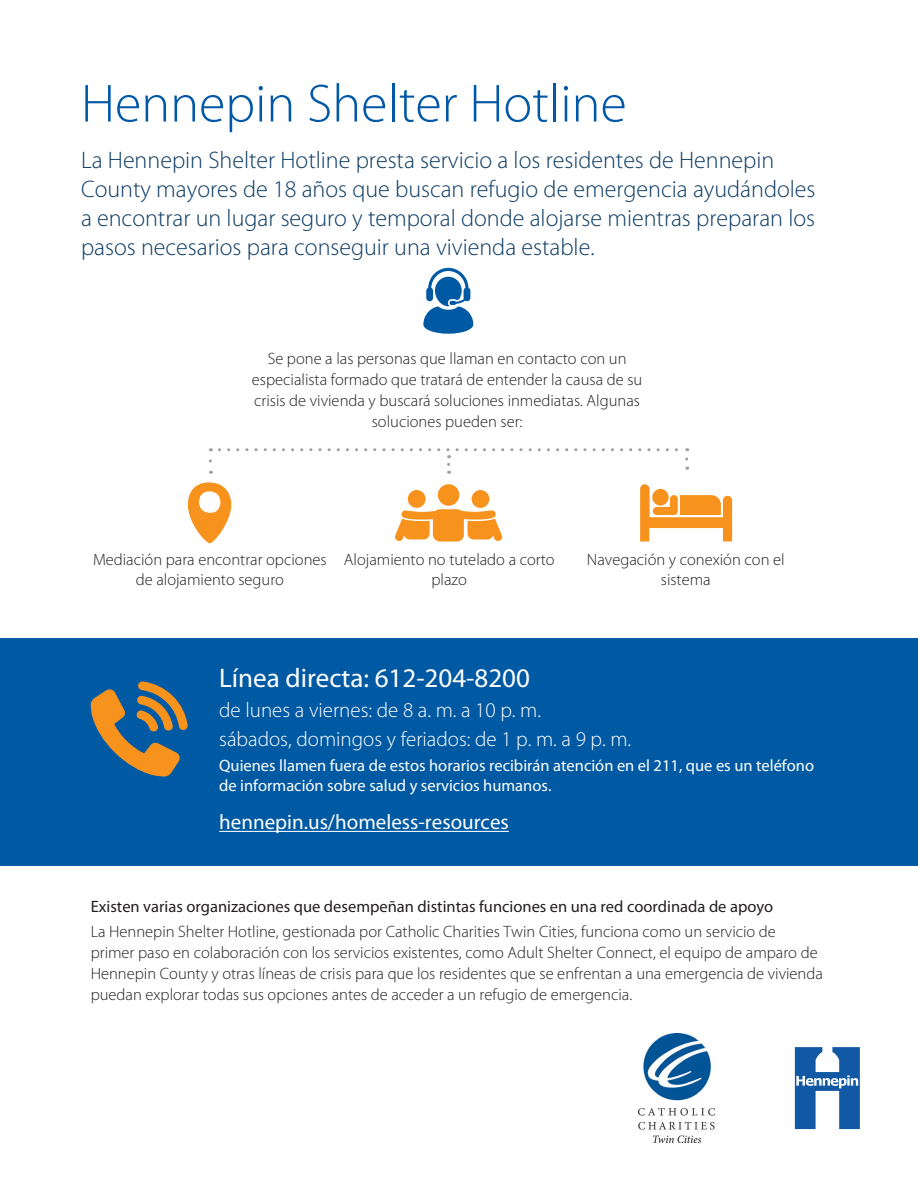
<style>
.page{position:relative;width:918px;height:1188px;background:#fff}
.page>*{position:absolute;margin:0;border:0;box-sizing:border-box;transform-origin:0 0}
.t1{font:300 54px "Myriad Pro";color:#0158a6}
.t2{font:27px "Myriad Pro";color:#fff}
.t3{font:300 24px/28.8px "Myriad Pro";color:#0d3c64}
.t4{font:300 21px "Myriad Pro";color:#fff}
.t5{font:21px "Myriad Pro";color:#fff}
.Body{font:300 16.5px/21px "Myriad Pro";color:#231f20;text-align:center}
.t6{font:16.5px/19.8px "Myriad Pro";color:#fff}
.Body-2{font:16.5px "Myriad Pro";color:#231f20}
</style>
<div class="page">
<div style="left:0;top:638px;width:918px;height:228px;background:#0059a3"></div>
<svg style="left:640px;top:484px;width:92px;height:58px"></svg>
<div style="left:438px;top:484px;width:21px;height:22px;background:#f7931d;border-radius:50%"></div>
<div style="left:472px;top:490px;width:17px;height:18px;background:#f7931d;border-radius:50%"></div>
<div style="left:408px;top:490px;width:18px;height:18px;background:#f7931d;border-radius:50%"></div>
<svg style="left:395px;top:509px;width:108px;height:33px"></svg>
<svg style="left:423px;top:268px;width:50px;height:66px"></svg>
<svg style="left:188px;top:482px;width:43px;height:61px"></svg>
<svg style="left:209px;top:448px;width:3px;height:13px"></svg>
<svg style="left:219px;top:448px;width:469px;height:26px"></svg>
<svg style="left:795px;top:1047px;width:65px;height:82px"></svg>
<svg style="left:91px;top:681px;width:97px;height:96px"></svg>
<hr style="left:219px;top:831px;width:290px;height:1px;background:#fff">
<img style="left:638px;top:1033px;width:77px;height:110px">
<h1 class="t1" style="left:81px;top:74px;width:547px">Hennepin Shelter Hotline</h1>
<h2 class="t3" style="left:81px;top:146px;width:736px">La Hennepin Shelter Hotline presta servicio a los residentes de Hennepin County mayores de 18 años que buscan refugio de emergencia ayudándoles a encontrar un lugar seguro y temporal donde alojarse mientras preparan los pasos necesarios para conseguir una vivienda estable.</h2>
<p class="Body" style="left:252px;top:349px;width:392px">Se pone a las personas que llaman en contacto con un especialista formado que tratará de entender la causa de su crisis de vivienda y buscará soluciones inmediatas. Algunas soluciones pueden ser:</p>
<h2 class="Body" style="left:93px;top:550px;width:235px;line-height:19.8px">Mediación para encontrar opciones de alojamiento seguro</h2>
<h2 class="Body" style="left:344px;top:550px;width:212px;line-height:19.8px">Alojamiento no tutelado a corto plazo</h2>
<h2 class="Body" style="left:587px;top:550px;width:199px;line-height:19.8px">Navegación y conexión con el sistema</h2>
<h2 class="t2" style="left:219px;top:663px;width:312px">Línea directa: 612-204-8200</h2>
<h2 class="t4" style="left:219px;top:698px;width:323px">de lunes a viernes: de 8 a. m. a 10 p. m.</h2>
<h2 class="t4" style="left:219px;top:728px;width:413px">sábados, domingos y feriados: de 1 p. m. a 9 p. m.</h2>
<h2 class="t6" style="left:219px;top:756px;width:596px">Quienes llamen fuera de estos horarios recibirán atención en el 211, que es un teléfono de información sobre salud y servicios humanos.</h2>
<h2 class="t5" style="left:219px;top:811px;width:291px">hennepin.us/homeless-resources</h2>
<p class="Body-2" style="left:91px;top:897px;width:684px">Existen varias organizaciones que desempeñan distintas funciones en una red coordinada de apoyo</p>
<p class="Body" style="left:91px;top:922px;width:734px;text-align:left">La Hennepin Shelter Hotline, gestionada por Catholic Charities Twin Cities, funciona como un servicio de primer paso en colaboración con los servicios existentes, como Adult Shelter Connect, el equipo de amparo de Hennepin County y otras líneas de crisis para que los residentes que se enfrentan a una emergencia de vivienda puedan explorar todas sus opciones antes de acceder a un refugio de emergencia.</p>
</div>
